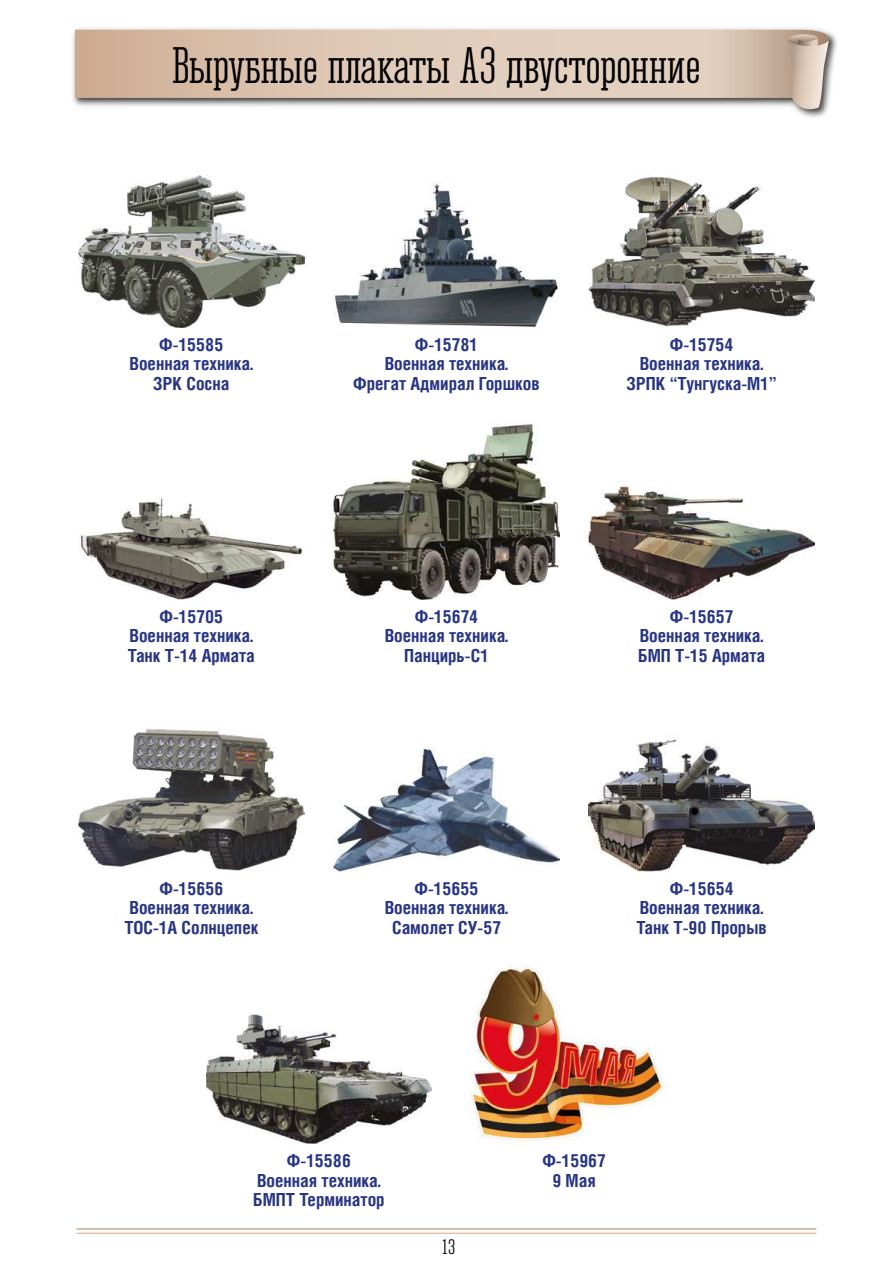
<style>
.page{position:relative;width:893px;height:1263px;background:#fff}
.page>*{position:absolute;margin:0;border:0;box-sizing:border-box;transform-origin:0 0}
.t1{font:47.85px "Corki";letter-spacing:-.005em;color:#000}
.t2{font:19.5px "Corki";color:#000}
.t3{font:700 18px/19.5px "Helios Cond C";color:#283583;text-align:center}
</style>
<div class="page">
<img style="left:72px;top:28px;width:765px;height:90px">
<svg style="left:75px;top:29px;width:757px;height:72px;background:#8e8c8b"></svg>
<svg style="left:584px;top:30px;width:245px;height:68px;background:#dcc7b6"></svg>
<div style="left:75px;top:30px;width:509px;height:68px;background:linear-gradient(to right,#d0b098,#e8d7c7)"></div>
<svg style="left:786px;top:34px;width:43px;height:80px;background:#cabaad"></svg>
<hr style="left:77px;top:1233px;width:739px;height:1px;background:#cfaa8f">
<hr style="left:77px;top:1228px;width:739px;height:2px;background:#cfaa8f">
<img style="left:79px;top:497px;width:224px;height:103px">
<img style="left:79px;top:728px;width:225px;height:143px">
<img style="left:589px;top:487px;width:225px;height:113px">
<img style="left:334px;top:424px;width:225px;height:176px">
<img style="left:589px;top:177px;width:225px;height:150px">
<img style="left:334px;top:182px;width:225px;height:145px">
<img style="left:589px;top:739px;width:225px;height:133px">
<img style="left:334px;top:747px;width:225px;height:125px">
<img style="left:206px;top:1013px;width:226px;height:131px">
<img style="left:79px;top:176px;width:225px;height:151px">
<img style="left:464px;top:963px;width:204px;height:180px">
<h1 class="t1" style="left:172px;top:38px;width:530px">Вырубные плакаты А3 двусторонние</h1>
<p class="t3" style="left:130px;top:334px;width:125px">Ф-15585<br>Военная техника.<br>ЗРК Сосна</p>
<p class="t3" style="left:128px;top:606px;width:128px">Ф-15705<br>Военная техника.<br>Танк Т-14 Армата</p>
<p class="t3" style="left:353px;top:334px;width:188px">Ф-15781<br>Военная техника.<br>Фрегат Адмирал Горшков</p>
<p class="t3" style="left:385px;top:606px;width:125px">Ф-15674<br>Военная техника.<br>Панцирь-С1</p>
<p class="t3" style="left:627px;top:334px;width:152px">Ф-15754<br>Военная техника.<br>ЗРПК “Тунгуска-М1”</p>
<p class="t3" style="left:638px;top:606px;width:129px">Ф-15657<br>Военная техника.<br>БМП Т-15 Армата</p>
<p class="t3" style="left:124px;top:878px;width:135px">Ф-15656<br>Военная техника.<br>ТОС-1А Солнцепек</p>
<p class="t3" style="left:385px;top:878px;width:125px">Ф-15655<br>Военная техника.<br>Самолет СУ-57</p>
<p class="t3" style="left:636px;top:878px;width:132px">Ф-15654<br>Военная техника.<br>Танк Т-90 Прорыв</p>
<p class="t3" style="left:253px;top:1150px;width:133px">Ф-15586<br>Военная техника.<br>БМПТ Терминатор</p>
<p class="t2" style="left:442px;top:1236px;width:15px">13</p>
<p class="t3" style="left:542px;top:1150px;width:65px">Ф-15967<br>9 Мая</p>
</div>
